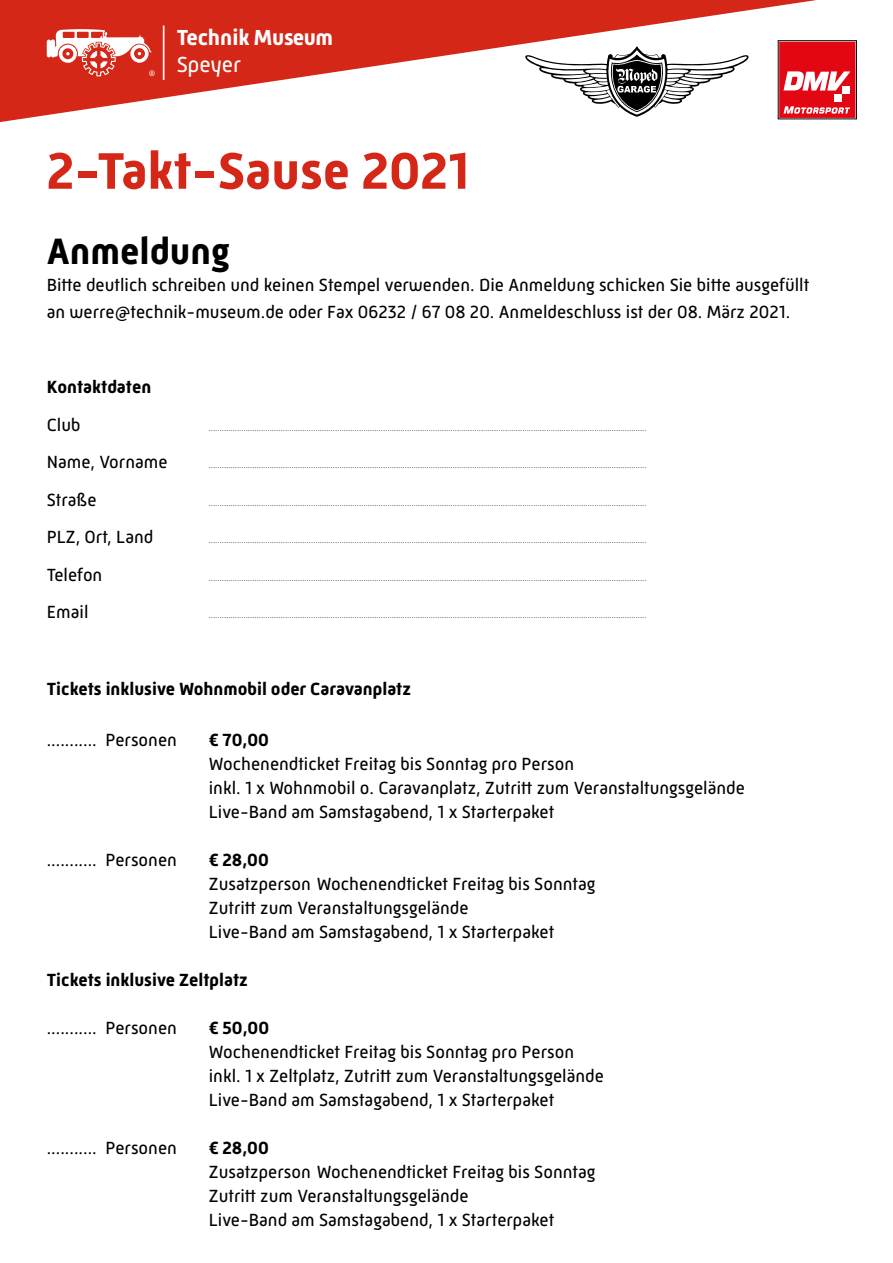
<style>
.page{position:relative;width:893px;height:1263px;background:#fff}
.page>*{position:absolute;margin:0;border:0;box-sizing:border-box;transform-origin:0 0}
.t1{font:700 52.5px "Mic 32 New";color:#d52717}
.t2{font:700 37.5px "Mic 32 New";color:#000}
.t3{font:700 22.2px "Mic 32 New";letter-spacing:-.02em;color:#fff}
.t4{font:22.2px "Mic 32 New";color:#fff}
.t5{font:18px/24px "Mic 32 New";color:#000}
.t6{font:700 18px "Mic 32 New";color:#000}
.t7{font:300 9px "Mic 32 New";color:#000}
.t8{font:8.4px "Mic 32 New";color:#fff}
</style>
<div class="page">
<svg style="left:0;top:0;width:857px;height:122px;fill:#d52717"></svg>
<svg style="left:778px;top:41px;width:78px;height:78px"></svg>
<svg style="left:523px;top:46px;width:228px;height:71px"></svg>
<svg style="left:47px;top:29px;width:105px;height:47px"></svg>
<hr style="left:163px;top:26px;width:1px;height:54px;background:#fff">
<p class="t8" style="left:149px;top:68px;width:8px">®</p>
<h3 class="t3" style="left:177px;top:25px;width:158px">Technik Museum</h3>
<h3 class="t4" style="left:177px;top:51px;width:66px">Speyer</h3>
<h1 class="t1" style="left:47px;top:141px;width:424px">2-Takt-Sause 2021</h1>
<h2 class="t2" style="left:47px;top:229px;width:185px">Anmeldung</h2>
<h3 class="t5" style="left:47px;top:271px;width:764px;line-height:27px">Bitte deutlich schreiben und keinen Stempel verwenden. Die Anmeldung schicken Sie bitte ausgefüllt an werre@technik-museum.de oder Fax 06232 / 67 08 20. Anmeldeschluss ist der 08. März 2021.</h3>
<h3 class="t6" style="left:47px;top:376px;width:106px">Kontaktdaten</h3>
<h3 class="t5" style="left:47px;top:412px;width:35px">Club</h3>
<p class="t7" style="left:209px;top:422px;width:439px">.........................................................................................................................................................................................................</p>
<h3 class="t5" style="left:47px;top:450px;width:122px">Name, Vorname</h3>
<p class="t7" style="left:209px;top:460px;width:439px">.........................................................................................................................................................................................................</p>
<h3 class="t5" style="left:47px;top:487px;width:51px">Straße</h3>
<p class="t7" style="left:209px;top:497px;width:439px">.........................................................................................................................................................................................................</p>
<h3 class="t5" style="left:47px;top:525px;width:108px">PLZ, Ort, Land</h3>
<p class="t7" style="left:209px;top:535px;width:439px">.........................................................................................................................................................................................................</p>
<h3 class="t5" style="left:47px;top:562px;width:57px">Telefon</h3>
<p class="t7" style="left:209px;top:572px;width:439px">.........................................................................................................................................................................................................</p>
<h3 class="t5" style="left:47px;top:600px;width:43px">Email</h3>
<p class="t7" style="left:209px;top:610px;width:439px">.........................................................................................................................................................................................................</p>
<h3 class="t6" style="left:47px;top:678px;width:366px">Tickets inklusive Wohnmobil oder Caravanplatz</h3>
<h3 class="t5" style="left:47px;top:727px;width:132px">........... Personen</h3>
<h3 class="t6" style="left:209px;top:729px;width:62px">€ 70,00</h3>
<h3 class="t5" style="left:209px;top:751px;width:538px">Wochenendticket Freitag bis Sonntag pro Person<br>inkl. 1 x Wohnmobil o. Caravanplatz, Zutritt zum Veranstaltungsgelände<br>Live-Band am Samstagabend, 1 x Starterpaket</h3>
<h3 class="t5" style="left:47px;top:847px;width:132px">........... Personen</h3>
<h3 class="t6" style="left:209px;top:849px;width:62px">€ 28,00</h3>
<h3 class="t5" style="left:209px;top:871px;width:388px">Zusatzperson Wochenendticket Freitag bis Sonntag<br>Zutritt zum Veranstaltungsgelände<br>Live-Band am Samstagabend, 1 x Starterpaket</h3>
<h3 class="t6" style="left:47px;top:969px;width:203px">Tickets inklusive Zeltplatz</h3>
<h3 class="t5" style="left:47px;top:1015px;width:132px">........... Personen</h3>
<h3 class="t6" style="left:209px;top:1017px;width:62px">€ 50,00</h3>
<h3 class="t5" style="left:209px;top:1039px;width:397px">Wochenendticket Freitag bis Sonntag pro Person inkl. 1 x Zeltplatz, Zutritt zum Veranstaltungsgelände<br>Live-Band am Samstagabend, 1 x Starterpaket</h3>
<h3 class="t5" style="left:47px;top:1135px;width:132px">........... Personen</h3>
<h3 class="t6" style="left:209px;top:1137px;width:62px">€ 28,00</h3>
<h3 class="t5" style="left:209px;top:1159px;width:388px">Zusatzperson Wochenendticket Freitag bis Sonntag<br>Zutritt zum Veranstaltungsgelände<br>Live-Band am Samstagabend, 1 x Starterpaket</h3>
</div>
